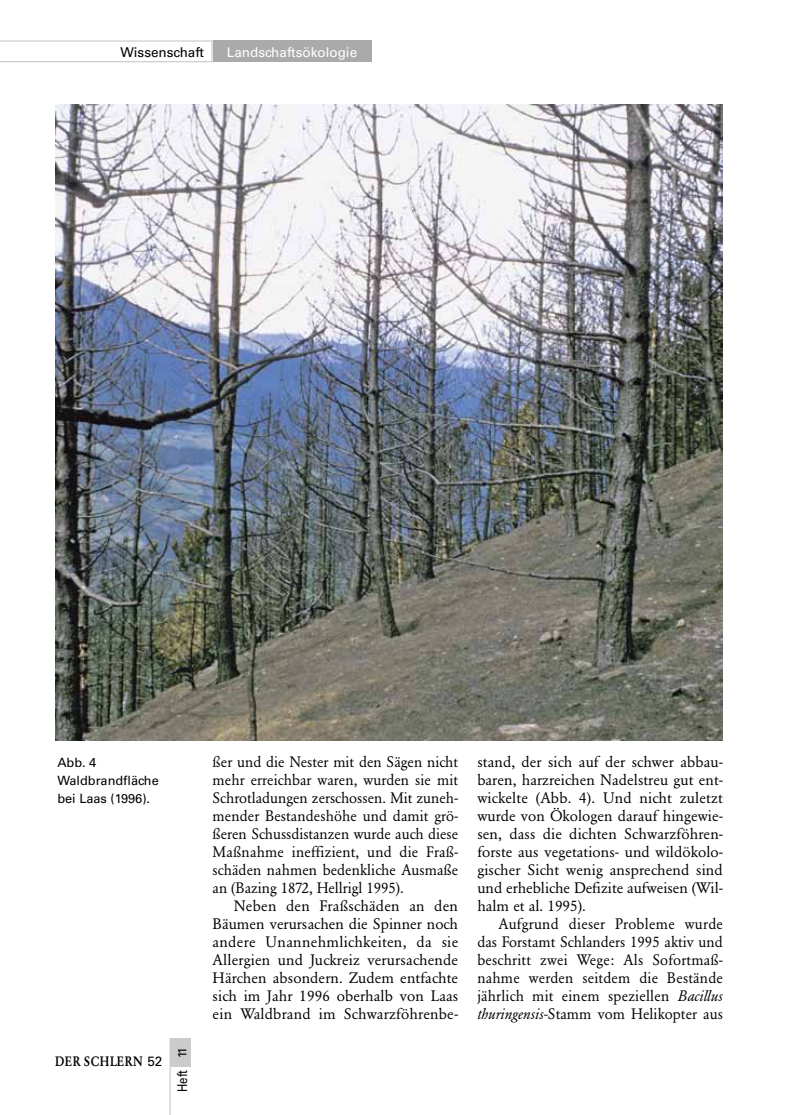
<style>
.page{position:relative;width:808px;height:1115px;background:#fff}
.page>*{position:absolute;margin:0;border:0;box-sizing:border-box;transform-origin:0 0}
.t1{font:15px/18px "Garamond BE";letter-spacing:.005em;color:#000;text-align:justify}
.t2{font:13.5px "Univers";color:#fff}
.t3{font:500 13.5px "Garamond BE";letter-spacing:.04em;color:#000;scale:.85 1}
.t4{font:13.5px "Univers";color:#000}
.t5{font:13.5px "Univers";color:#000;scale:.85 1}
.t6{font:12.75px/18px "Univers";color:#000}
.t7{font:12px "Univers";color:#000}
.s1{font-family:"Univers";font-weight:400}
.s2{font-style:italic}
</style>
<div class="page">
<hr style="left:169px;top:1037px;width:2px;height:77px;background:#cbcbcb">
<div style="left:170px;top:1037px;width:21px;height:29px;background:#cbcbcb"></div>
<svg style="left:0;top:40px;width:213px;height:22px"></svg>
<div style="left:213px;top:40px;width:159px;height:22px;background:#aaa"></div>
<img style="left:55px;top:104px;width:668px;height:636px">
<p class="t4" style="left:120px;top:44px;width:85px">Wissenschaft</p>
<p class="t2" style="left:227px;top:44px;width:132px">Landschaftsökologie</p>
<p class="t6" style="left:57px;top:752px;width:103px">Abb. 4<br>Waldbrandfläche bei Laas (1996).</p>
<p class="t3" style="left:55px;top:1052px;width:128px">DER SCHLERN <span class="s1">52</span></p>
<p class="t7" style="left:175px;top:1057px;width:13px;rotate:-90deg">11</p>
<p class="t5" style="left:174px;top:1091px;width:27px;rotate:-90deg">Heft</p>
<p class="t1" style="left:213px;top:752px;width:247px">ßer und die Nester mit den Sägen nicht mehr erreichbar waren, wurden sie mit Schrotladungen zerschossen. Mit zuneh&shy;mender Bestandeshöhe und damit grö&shy;ßeren Schussdistanzen wurde auch diese Maßnahme ineffizient, und die Fraß&shy;schäden nahmen bedenkliche Ausmaße an (Bazing 1872, Hellrigl 1995).</p>
<p class="t1" style="left:213px;top:896px;width:247px;text-indent:21px">Neben den Fraßschäden an den Bäumen verursachen die Spinner noch andere Unannehmlichkeiten, da sie Allergien und Juckreiz verursachende Härchen absondern. Zudem entfachte sich im Jahr 1996 oberhalb von Laas ein Waldbrand im Schwarzföhrenbe-</p>
<p class="t1" style="left:477px;top:752px;width:247px">stand, der sich auf der schwer abbau&shy;baren, harzreichen Nadelstreu gut ent&shy;wickelte (Abb. 4). Und nicht zuletzt wurde von Ökologen darauf hingewie&shy;sen, dass die dichten Schwarzföhren&shy;forste aus vegetations- und wildökolo&shy;gischer Sicht wenig ansprechend sind und erhebliche Defizite aufweisen (Wil&shy;halm et al. 1995).</p>
<p class="t1" style="left:477px;top:914px;width:247px;text-indent:21px">Aufgrund dieser Probleme wurde das Forstamt Schlanders 1995 aktiv und beschritt zwei Wege: Als Sofortmaß&shy;nahme werden seitdem die Bestände jährlich mit einem speziellen <span class="s2">Bacillus thuringensis-</span>Stamm vom Helikopter aus</p>
</div>
